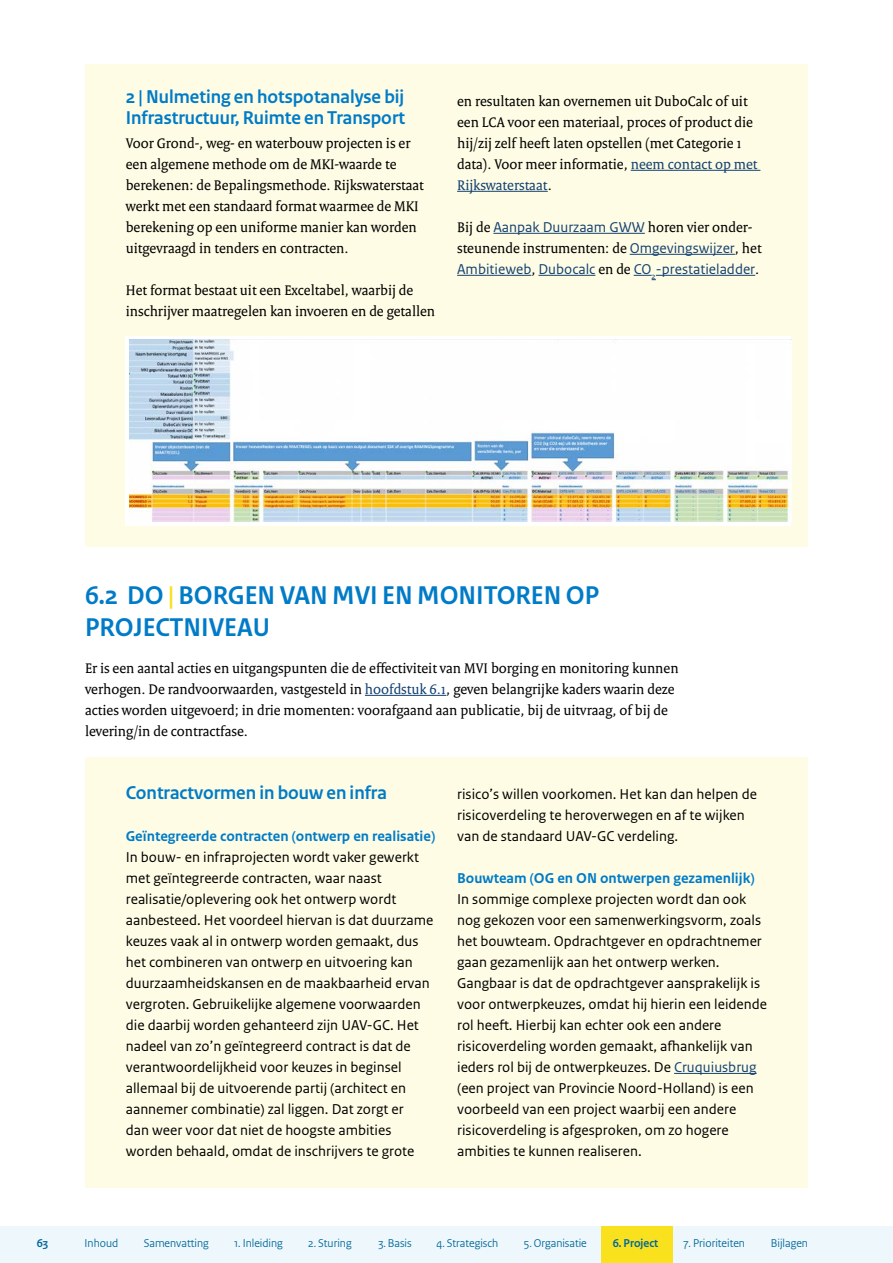
<style>
.page{position:relative;width:893px;height:1263px;background:#fff}
.page>*{position:absolute;margin:0;border:0;box-sizing:border-box;transform-origin:0 0}
.t1{font:700 27px/32.4px "Rijksoverheid Sans Heading";color:#007bc7}
.t2{font:700 19.5px/21px "Rijksoverheid Sans Heading";color:#007bc7}
.t3{font:15px/21px "Rijksoverheid Sans Text";color:#000}
.t4{font:15px/21px "Rijksoverheid Serif";color:#000}
.t5{font:15px/21px "Rijksoverheid Sans Text";color:#154273}
.t6{font:700 15px "Rijksoverheid Sans Text";color:#007bc7}
.t7{font:12px "Rijksoverheid Sans Heading";color:#01689b}
.t8{font:700 12px "Rijksoverheid Sans Heading";color:#01689b}
.s1{color:#154273}
.s2{font-family:"Rijksoverheid Serif";color:#000}
.s3{color:#f9e11e}
</style>
<div class="page">
<div style="left:0;top:1226px;width:893px;height:37px;background:#eef7fb"></div>
<div style="left:601px;top:1226px;width:72px;height:37px;background:#f9e11e"></div>
<div style="left:85px;top:64px;width:723px;height:482px;background:#fefce4"></div>
<div style="left:126px;top:336px;width:665px;height:189px;background:#fff"></div>
<img style="left:129px;top:340px;width:662px;height:182px">
<div style="left:85px;top:757px;width:723px;height:430px;background:#fefce4"></div>
<hr style="left:631px;top:170px;width:129px;height:1px;background:#154273">
<hr style="left:457px;top:191px;width:91px;height:1px;background:#154273">
<hr style="left:493px;top:233px;width:152px;height:1px;background:#154273">
<hr style="left:630px;top:254px;width:105px;height:1px;background:#154273">
<hr style="left:457px;top:275px;width:74px;height:1px;background:#154273">
<hr style="left:538px;top:275px;width:57px;height:1px;background:#154273">
<svg style="left:634px;top:275px;width:22px;height:5px"></svg>
<hr style="left:656px;top:275px;width:99px;height:1px;background:#154273">
<hr style="left:365px;top:695px;width:81px;height:1px;background:#154273">
<hr style="left:674px;top:1073px;width:83px;height:1px;background:#154273">
<p class="t2" style="left:126px;top:86px;width:281px">2 | Nulmeting en hotspotanalyse bij<br>Infrastructuur, Ruimte en Transport</p>
<p class="t4" style="left:126px;top:132px;width:300px">Voor Grond-, weg- en waterbouw projecten is er een algemene methode om de MKI-waarde te berekenen: de Bepalingsmethode. Rijkswaterstaat werkt met een standaard format waarmee de MKI berekening op een uniforme manier kan worden uitgevraagd in tenders en contracten.</p>
<p class="t4" style="left:126px;top:279px;width:311px">Het format bestaat uit een Exceltabel, waarbij de inschrijver maatregelen kan invoeren en de getallen</p>
<p class="t4" style="left:457px;top:90px;width:302px">en resultaten kan overnemen uit DuboCalc of uit een LCA voor een materiaal, proces of product die hij/zij zelf heeft laten opstellen (met Categorie 1 data). Voor meer informatie, <span class="s1">neem contact op met Rijkswaterstaat</span>.</p>
<p class="t5" style="left:457px;top:217px;width:306px"><span class="s2">Bij de</span> Aanpak Duurzaam GWW <span class="s2">horen vier onder&shy;steunende instrumenten: de</span> Omgevingswijzer<span class="s2">, het<br></span>Ambitieweb<span class="s2">,</span> Dubocalc <span class="s2">en de</span> CO<sub>2</sub>-prestatieladder<span class="s2">.</span></p>
<p class="t1" style="left:85px;top:579px;width:516px">6.2 DO <span class="s3">|</span> BORGEN VAN MVI EN MONITOREN OP<br>PROJECTNIVEAU</p>
<p class="t4" style="left:85px;top:657px;width:595px">Er is een aantal acties en uitgangspunten die de effectiviteit van MVI borging en monitoring kunnen verhogen. De randvoorwaarden, vastgesteld in <span class="s1">hoofdstuk 6.1</span>, geven belangrijke kaders waarin deze acties worden uitgevoerd; in drie momenten: voorafgaand aan publicatie, bij de uitvraag, of bij de levering/in de contractfase.</p>
<p class="t2" style="left:126px;top:782px;width:263px">Contractvormen in bouw en infra</p>
<p class="t6" style="left:126px;top:827px;width:311px">Geïntegreerde contracten (ontwerp en realisatie)</p>
<p class="t3" style="left:126px;top:847px;width:309px">In bouw- en infraprojecten wordt vaker gewerkt met geïntegreerde contracten, waar naast realisatie/oplevering ook het ontwerp wordt aanbesteed. Het voordeel hiervan is dat duurzame keuzes vaak al in ontwerp worden gemaakt, dus het combineren van ontwerp en uitvoering kan duurzaamheidskansen en de maakbaarheid ervan vergroten. Gebruikelijke algemene voorwaarden die daarbij worden gehanteerd zijn UAV-GC. Het nadeel van zo’n geïntegreerd contract is dat de verantwoordelijkheid voor keuzes in beginsel allemaal bij de uitvoerende partij (architect en aannemer combinatie) zal liggen. Dat zorgt er<br>dan weer voor dat niet de hoogste ambities worden behaald, omdat de inschrijvers te grote</p>
<p class="t3" style="left:457px;top:784px;width:301px">risico’s willen voorkomen. Het kan dan helpen de risicoverdeling te heroverwegen en af te wijken van de standaard UAV-GC verdeling.</p>
<p class="t6" style="left:457px;top:869px;width:299px">Bouwteam (OG en ON ontwerpen gezamenlijk)</p>
<p class="t3" style="left:457px;top:889px;width:312px">In sommige complexe projecten wordt dan ook nog gekozen voor een samenwerkingsvorm, zoals het bouwteam. Opdrachtgever en opdrachtnemer gaan gezamenlijk aan het ontwerp werken.<br>Gangbaar is dat de opdrachtgever aansprakelijk is voor ontwerpkeuzes, omdat hij hierin een leidende rol heeft. Hierbij kan echter ook een andere risicoverdeling worden gemaakt, afhankelijk van ieders rol bij de ontwerpkeuzes. De <span class="s1">Cruquiusbrug </span>(een project van Provincie Noord-Holland) is een voorbeeld van een project waarbij een andere risicoverdeling is afgesproken, om zo hogere ambities te kunnen realiseren.</p>
<p class="t8" style="left:37px;top:1236px;width:13px">63</p>
<p class="t7" style="left:85px;top:1236px;width:35px">Inhoud</p>
<p class="t7" style="left:144px;top:1236px;width:66px">Samenvatting</p>
<p class="t7" style="left:234px;top:1236px;width:50px">1. Inleiding</p>
<p class="t7" style="left:308px;top:1236px;width:45px">2. Sturing</p>
<p class="t7" style="left:378px;top:1236px;width:35px">3. Basis</p>
<p class="t7" style="left:436px;top:1236px;width:63px">4. Strategisch</p>
<p class="t7" style="left:524px;top:1236px;width:64px">5. Organisatie</p>
<p class="t8" style="left:613px;top:1236px;width:47px">6. Project</p>
<p class="t7" style="left:683px;top:1236px;width:63px">7. Prioriteiten</p>
<p class="t7" style="left:771px;top:1236px;width:39px">Bijlagen</p>
</div>
